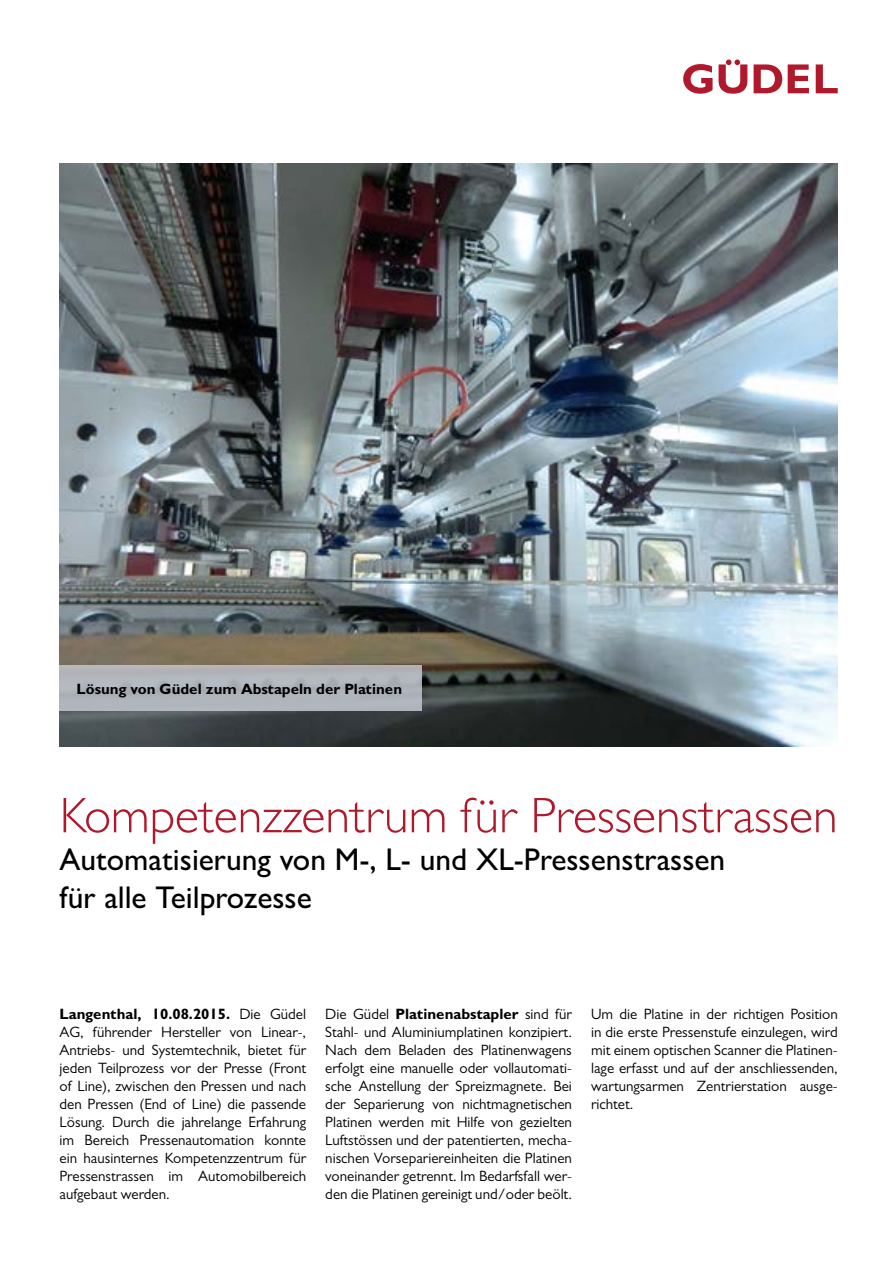
<style>
.page{position:relative;width:893px;height:1263px;background:#fff}
.page>*{position:absolute;margin:0;border:0;box-sizing:border-box;transform-origin:0 0}
.t1{font:300 50.25px "Gill Sans MT Pro";color:#b0182b}
.t2{font:500 31.5px/37.8px "Gill Sans MT Pro";color:#000}
.t3{font:15px/18px "Gill Sans MT Pro";color:#000;text-align:justify}
.t4{font:700 15px "Gill Sans MT Pro";color:#000}
.s1{font-weight:700}
</style>
<div class="page">
<svg style="left:683px;top:64px;width:30px;height:30px"></svg>
<svg style="left:754px;top:64px;width:28px;height:29px"></svg>
<svg style="left:788px;top:64px;width:21px;height:29px"></svg>
<svg style="left:816px;top:64px;width:22px;height:29px"></svg>
<svg style="left:719px;top:60px;width:28px;height:34px"></svg>
<img style="left:60px;top:164px;width:778px;height:582px">
<div style="left:60px;top:665px;width:362px;height:46px;background:#b0b5bc"></div>
<p class="t4" style="left:77px;top:679px;width:327px">Lösung von Güdel zum Abstapeln der Platinen</p>
<h1 class="t1" style="left:60px;top:785px;width:780px">Kompetenzzentrum für Pressenstrassen</h1>
<h2 class="t2" style="left:60px;top:840px;width:667px">Automatisierung von M-, L- und XL-Pressenstrassen für alle Teilprozesse</h2>
<p class="t3" style="left:60px;top:1005px;width:248px"><span class="s1">Langenthal, 10.08.2015.</span> Die Güdel AG, führender Hersteller von Linear-, Antriebs- und Systemtechnik, bietet für jeden Teilprozess vor der Presse (Front of Line), zwischen den Pressen und nach den Pressen (End of Line) die passende Lösung. Durch die jahrelange Erfahrung im Bereich Pressenautomation konnte ein hausinternes Kompetenzzentrum für Pressenstrassen im Automobilbereich aufgebaut werden.</p>
<p class="t3" style="left:325px;top:1005px;width:248px">Die Güdel <span class="s1">Platinenabstapler</span> sind für Stahl- und Aluminiumplatinen konzipiert.<br>Nach dem Beladen des Platinenwagens erfolgt eine manuelle oder vollautomati&shy;sche Anstellung der Spreizmagnete. Bei der Separierung von nichtmagnetischen Platinen werden mit Hilfe von gezielten Luftstössen und der patentierten, mecha&shy;nischen Vorsepariereinheiten die Platinen voneinander getrennt. Im Bedarfsfall wer&shy;den die Platinen gereinigt und/oder beölt.</p>
<p class="t3" style="left:591px;top:1005px;width:248px">Um die Platine in der richtigen Position in die erste Pressenstufe einzulegen, wird mit einem optischen Scanner die Platinen&shy;lage erfasst und auf der anschliessenden, wartungsarmen Zentrierstation ausge&shy;richtet.</p>
</div>
